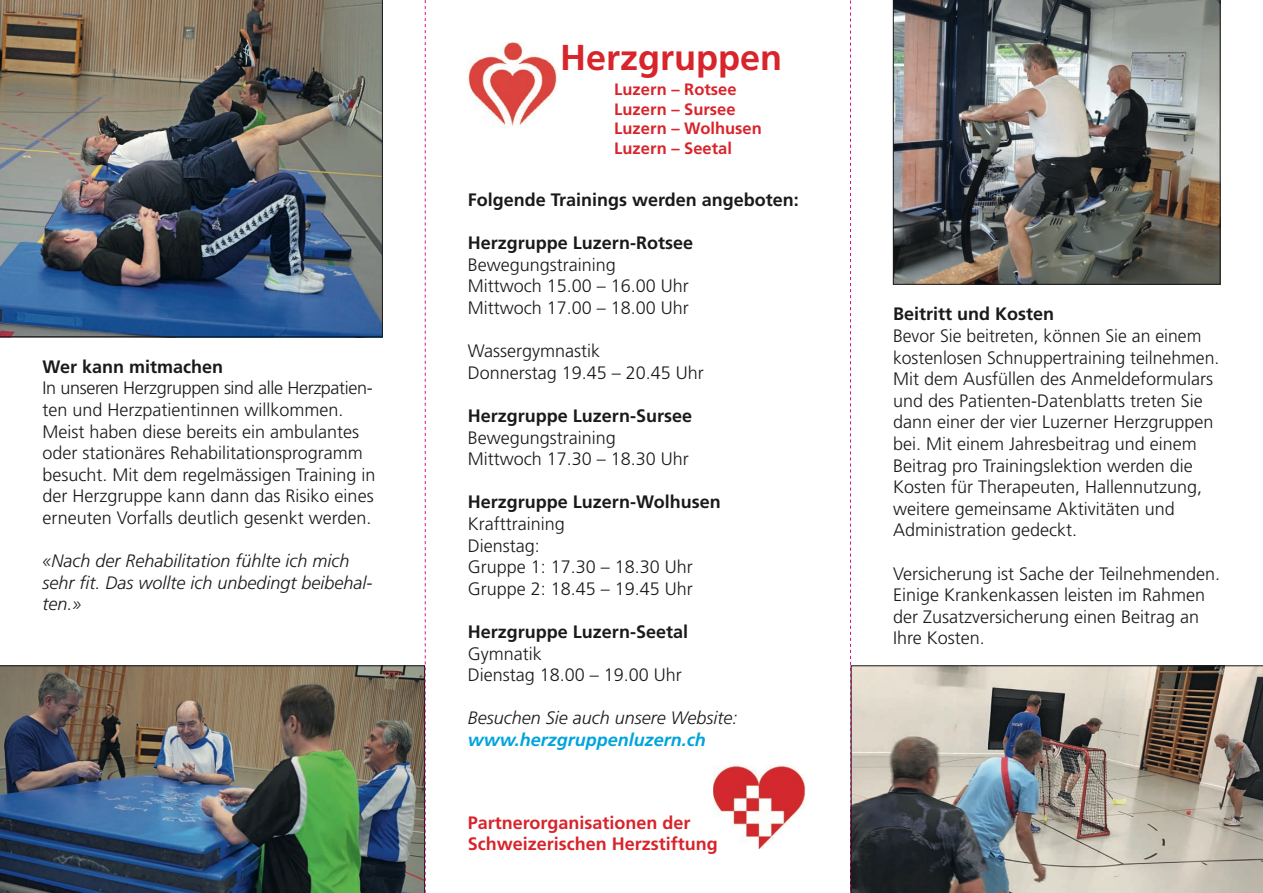
<style>
.page{position:relative;width:1263px;height:893px;background:#fff}
.page>*{position:absolute;margin:0;border:0;box-sizing:border-box;transform-origin:0 0}
.t1{font:700 36px "Frutiger LT Std";color:#d8242b}
.t2{font:300 18px/21.6px "Frutiger LT Std";color:#1a1a1a}
.t3{font:700 18px "Frutiger LT Std";color:#1a1a1a}
.t4{font:italic 300 18px/21.6px "Frutiger LT Std";color:#1a1a1a}
.t5{font:700 18px/21.6px "Frutiger LT Std";color:#d8242b}
.t6{font:italic 700 18px "Frutiger LT Std";color:#00a4db}
.t7{font:700 16.5px/19.8px "Frutiger LT Std";color:#d8242b}
</style>
<div class="page">
<img style="left:893px;top:0;width:327px;height:285px">
<img style="left:0;top:665px;width:425px;height:228px">
<img style="left:851px;top:665px;width:412px;height:228px">
<img style="left:0;top:0;width:383px;height:337px">
<img style="left:713px;top:766px;width:93px;height:82px">
<img style="left:468px;top:43px;width:89px;height:84px">
<svg style="left:425px;top:0;width:1px;height:893px"></svg>
<svg style="left:850px;top:1px;width:1px;height:892px"></svg>
<p class="t3" style="left:43px;top:356px;width:182px">Wer kann mitmachen</p>
<p class="t2" style="left:43px;top:378px;width:335px">In unseren Herzgruppen sind alle Herzpatien&shy;ten und Herzpatientinnen willkommen.<br>Meist haben diese bereits ein ambulantes oder stationäres Rehabilitationsprogramm besucht. Mit dem regelmässigen Training in der Herzgruppe kann dann das Risiko eines erneuten Vorfalls deutlich gesenkt werden.</p>
<p class="t4" style="left:43px;top:550px;width:332px">«Nach der Rehabilitation fühlte ich mich sehr fit. Das wollte ich unbedingt beibehal&shy;ten.»</p>
<h1 class="t1" style="left:560px;top:36px;width:224px">Herzgruppen</h1>
<p class="t7" style="left:614px;top:79px;width:149px">Luzern – Rotsee<br>Luzern – Sursee<br>Luzern – Wolhusen<br>Luzern – Seetal</p>
<p class="t3" style="left:468px;top:189px;width:333px">Folgende Trainings werden angeboten:</p>
<p class="t3" style="left:468px;top:232px;width:227px">Herzgruppe Luzern-Rotsee</p>
<p class="t2" style="left:468px;top:254px;width:223px">Bewegungstraining<br>Mittwoch 15.00 – 16.00 Uhr<br>Mittwoch 17.00 – 18.00 Uhr</p>
<p class="t2" style="left:468px;top:340px;width:238px">Wassergymnastik<br>Donnerstag 19.45 – 20.45 Uhr</p>
<p class="t3" style="left:468px;top:405px;width:226px">Herzgruppe Luzern-Sursee</p>
<p class="t2" style="left:468px;top:427px;width:223px">Bewegungstraining<br>Mittwoch 17.30 – 18.30 Uhr</p>
<p class="t3" style="left:468px;top:491px;width:255px">Herzgruppe Luzern-Wolhusen</p>
<p class="t2" style="left:468px;top:513px;width:227px">Krafttraining<br>Dienstag:<br>Gruppe 1: 17.30 – 18.30 Uhr<br>Gruppe 2: 18.45 – 19.45 Uhr</p>
<p class="t3" style="left:468px;top:621px;width:222px">Herzgruppe Luzern-Seetal</p>
<p class="t2" style="left:468px;top:643px;width:216px">Gymnatik<br>Dienstag 18.00 – 19.00 Uhr</p>
<p class="t4" style="left:468px;top:707px;width:271px">Besuchen Sie auch unsere Website:</p>
<p class="t6" style="left:468px;top:729px;width:240px">www.herzgruppenluzern.ch</p>
<p class="t5" style="left:468px;top:812px;width:252px">Partnerorganisationen der<br>Schweizerischen Herzstiftung</p>
<p class="t3" style="left:893px;top:304px;width:163px">Beitritt und Kosten</p>
<p class="t2" style="left:893px;top:325px;width:328px">Bevor Sie beitreten, können Sie an einem kostenlosen Schnuppertraining teilnehmen.<br>Mit dem Ausfüllen des Anmeldeformulars und des Patienten-Datenblatts treten Sie dann einer der vier Luzerner Herzgruppen bei. Mit einem Jahresbeitrag und einem Beitrag pro Trainingslektion werden die Kosten für Therapeuten, Hallennutzung, weitere gemeinsame Aktivitäten und Administration gedeckt.</p>
<p class="t2" style="left:893px;top:563px;width:329px">Versicherung ist Sache der Teilnehmenden.<br>Einige Krankenkassen leisten im Rahmen der Zusatzversicherung einen Beitrag an Ihre Kosten.</p>
</div>
